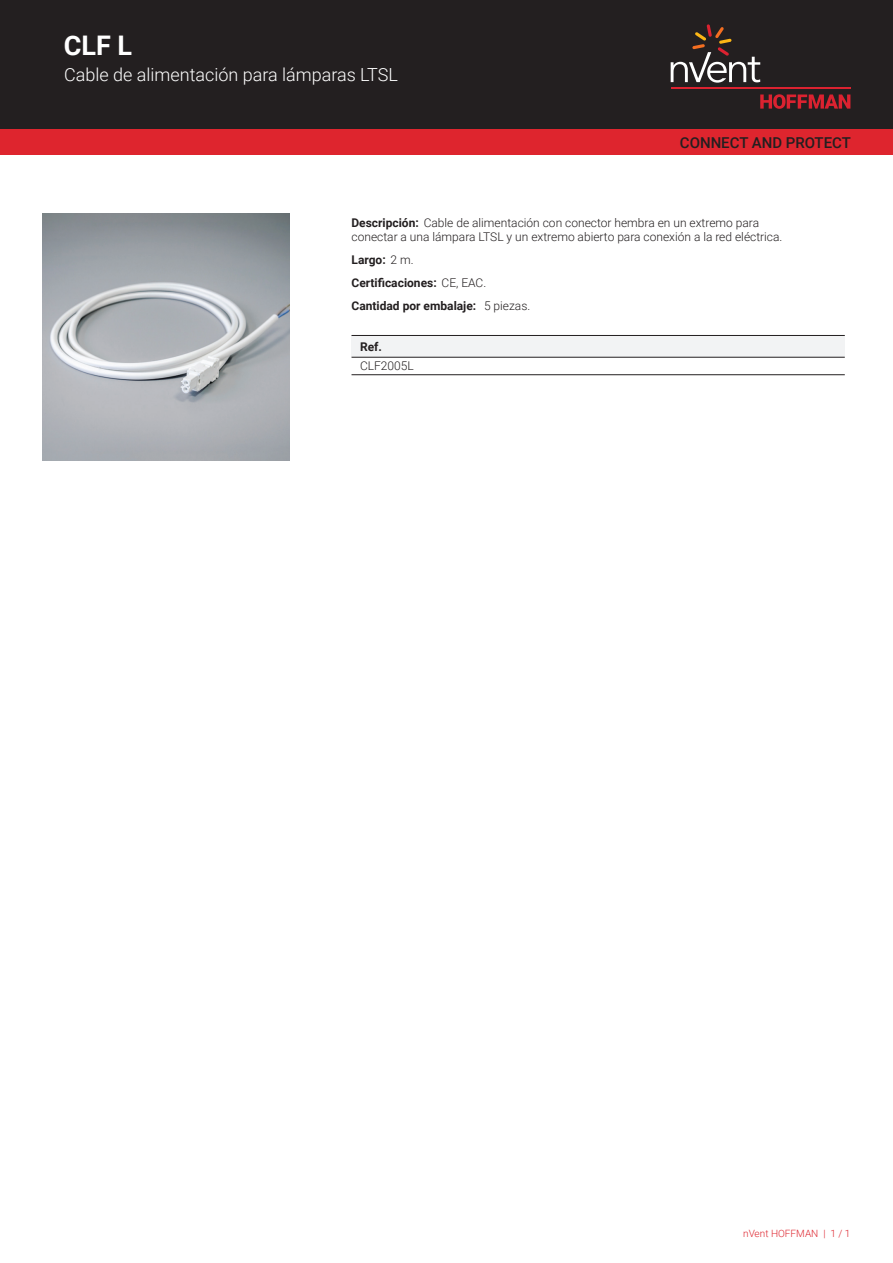
<style>
.page{position:relative;width:893px;height:1263px;background:#fff}
.page>*{position:absolute;margin:0;border:0;box-sizing:border-box;transform-origin:0 0}
.t1{font:700 27px "Roboto";color:#fff}
.t2{font:300 18px "Roboto";color:#fff}
.t3{font:500 15px "Roboto";color:#231f20}
.t4{font:300 12px/14.4px "Roboto";color:#231f20}
.t5{font:700 12px/23px "Roboto";color:#231f20}
.t6{font:300 10.05px "Roboto";color:#de252e}
.s1{font-weight:700}
.s2{font-weight:300}
</style>
<div class="page">
<div style="left:0;top:0;width:893px;height:129px;background:#231f20"></div>
<svg style="left:760px;top:94px;width:90px;height:15px"></svg>
<hr style="left:671px;top:88px;width:179px;height:1px;background:#db2230">
<svg style="left:671px;top:24px;width:89px;height:59px"></svg>
<div style="left:0;top:129px;width:893px;height:26px;background:#de252e"></div>
<div style="left:351px;top:335px;width:494px;height:22px;background:#f2f3f4"></div>
<hr style="left:351px;top:335px;width:494px;height:1px;background:#231f20">
<hr style="left:351px;top:374px;width:494px;height:1px;background:#231f20">
<hr style="left:351px;top:357px;width:494px;height:1px;background:#231f20">
<img style="left:43px;top:213px;width:246px;height:247px">
<h1 class="t1" style="left:64px;top:27px;width:70px">CLF L</h1>
<h2 class="t2" style="left:64px;top:62px;width:335px">Cable de alimentación para lámparas LTSL</h2>
<p class="t3" style="left:680px;top:132px;width:173px">CONNECT AND PROTECT</p>
<p class="t4" style="left:351px;top:215px;width:432px"><span class="s1">Descripción:</span> Cable de alimentación con conector hembra en un extremo para conectar a una lámpara LTSL y un extremo abierto para conexión a la red eléctrica.</p>
<p class="t5" style="left:351px;top:248px;width:180px">Largo: <span class="s2">2 m.<br></span>Certificaciones: <span class="s2">CE, EAC.<br></span>Cantidad por embalaje: <span class="s2">5 piezas.</span></p>
<p class="t5" style="left:360px;top:335px;width:23px">Ref.</p>
<p class="t4" style="left:360px;top:359px;width:55px">CLF2005L</p>
<p class="t6" style="left:743px;top:1226px;width:109px">nVent HOFFMAN | 1 / 1</p>
</div>
